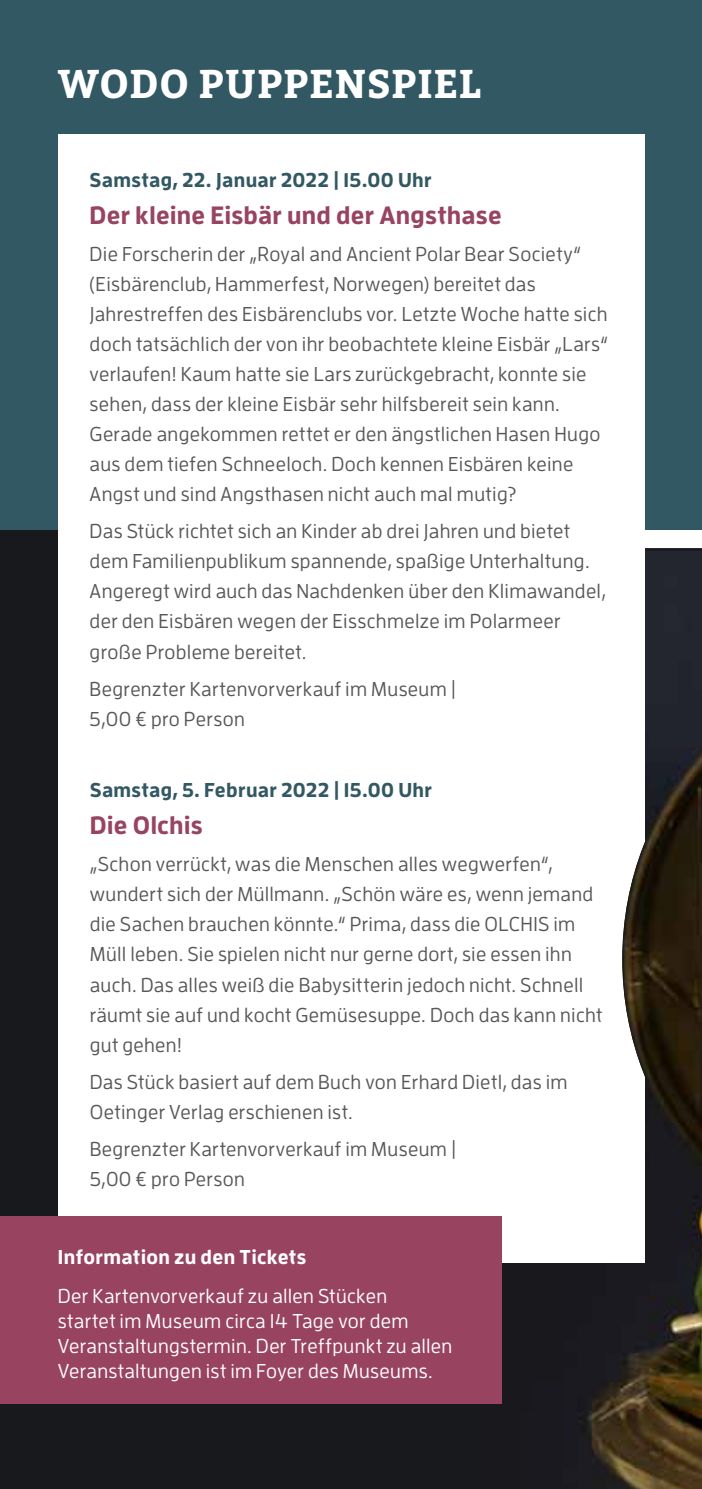
<style>
.page{position:relative;width:702px;height:1489px;background:#fff}
.page>*{position:absolute;margin:0;border:0;box-sizing:border-box;transform-origin:0 0}
.t1{font:700 40px "Bitter";letter-spacing:.02em;color:#fff}
.t2{font:700 25px "Enzo OT";letter-spacing:.01em;color:#984460}
.t3{font:500 20px/30px "Enzo OT";letter-spacing:.015em;color:#575756}
.t4{font:500 20px/25px "Enzo OT";letter-spacing:.015em;color:#fff}
.t5{font:700 20px "Enzo OT";letter-spacing:.02em;color:#325863}
.t6{font:700 20px "Enzo OT";letter-spacing:.015em;color:#fff}
</style>
<div class="page">
<div style="left:0;top:530px;width:476px;height:958px;background:#18191d"></div>
<svg style="left:476px;top:548px;width:226px;height:940px;background:#292524"></svg>
<div style="left:0;top:0;width:702px;height:530px;background:#325863"></div>
<div style="left:58px;top:135px;width:586px;height:1127px;background:#fff"></div>
<svg style="left:622px;top:750px;width:80px;height:418px"></svg>
<div style="left:0;top:1216px;width:501px;height:187px;background:#984460"></div>
<h1 class="t1" style="left:58px;top:58px;width:424px">WODO PUPPENSPIEL</h1>
<p class="t5" style="left:90px;top:167px;width:344px">Samstag, 22. Januar 2022 | 15.00 Uhr</p>
<p class="t2" style="left:90px;top:199px;width:413px">Der kleine Eisbär und der Angsthase</p>
<p class="t3" style="left:90px;top:239px;width:519px">Die Forscherin der „Royal and Ancient Polar Bear Society“ (Eisbärenclub, Hammerfest, Norwegen) bereitet das Jahrestreffen des Eisbärenclubs vor. Letzte Woche hatte sich doch tatsächlich der von ihr beobachtete kleine Eisbär „Lars“ verlaufen! Kaum hatte sie Lars zurückgebracht, konnte sie sehen, dass der kleine Eisbär sehr hilfsbereit sein kann.<br>Gerade angekommen rettet er den ängstlichen Hasen Hugo aus dem tiefen Schneeloch. Doch kennen Eisbären keine Angst und sind Angsthasen nicht auch mal mutig?</p>
<p class="t3" style="left:90px;top:516px;width:517px">Das Stück richtet sich an Kinder ab drei Jahren und bietet dem Familienpublikum spannende, spaßige Unterhaltung.<br>Angeregt wird auch das Nachdenken über den Klimawandel, der den Eisbären wegen der Eisschmelze im Polarmeer große Probleme bereitet.</p>
<p class="t3" style="left:90px;top:673px;width:368px">Begrenzter Kartenvorverkauf im Museum |<br>5,00 € pro Person</p>
<p class="t5" style="left:90px;top:777px;width:344px">Samstag, 5. Februar 2022 | 15.00 Uhr</p>
<p class="t2" style="left:90px;top:809px;width:114px">Die Olchis</p>
<p class="t3" style="left:90px;top:849px;width:514px">„Schon verrückt, was die Menschen alles wegwerfen“, wundert sich der Müllmann. „Schön wäre es, wenn jemand die Sachen brauchen könnte.“ Prima, dass die OLCHIS im Müll leben. Sie spielen nicht nur gerne dort, sie essen ihn auch. Das alles weiß die Babysitterin jedoch nicht. Schnell räumt sie auf und kocht Gemüsesuppe. Doch das kann nicht gut gehen!</p>
<p class="t3" style="left:90px;top:1066px;width:479px">Das Stück basiert auf dem Buch von Erhard Dietl, das im<br>Oetinger Verlag erschienen ist.</p>
<p class="t3" style="left:90px;top:1133px;width:368px">Begrenzter Kartenvorverkauf im Museum |<br>5,00 € pro Person</p>
<p class="t6" style="left:58px;top:1243px;width:250px">Information zu den Tickets</p>
<p class="t4" style="left:58px;top:1282px;width:396px">Der Kartenvorverkauf zu allen Stücken<br>startet im Museum circa 14 Tage vor dem Veranstaltungstermin. Der Treffpunkt zu allen Veranstaltungen ist im Foyer des Museums.</p>
</div>
